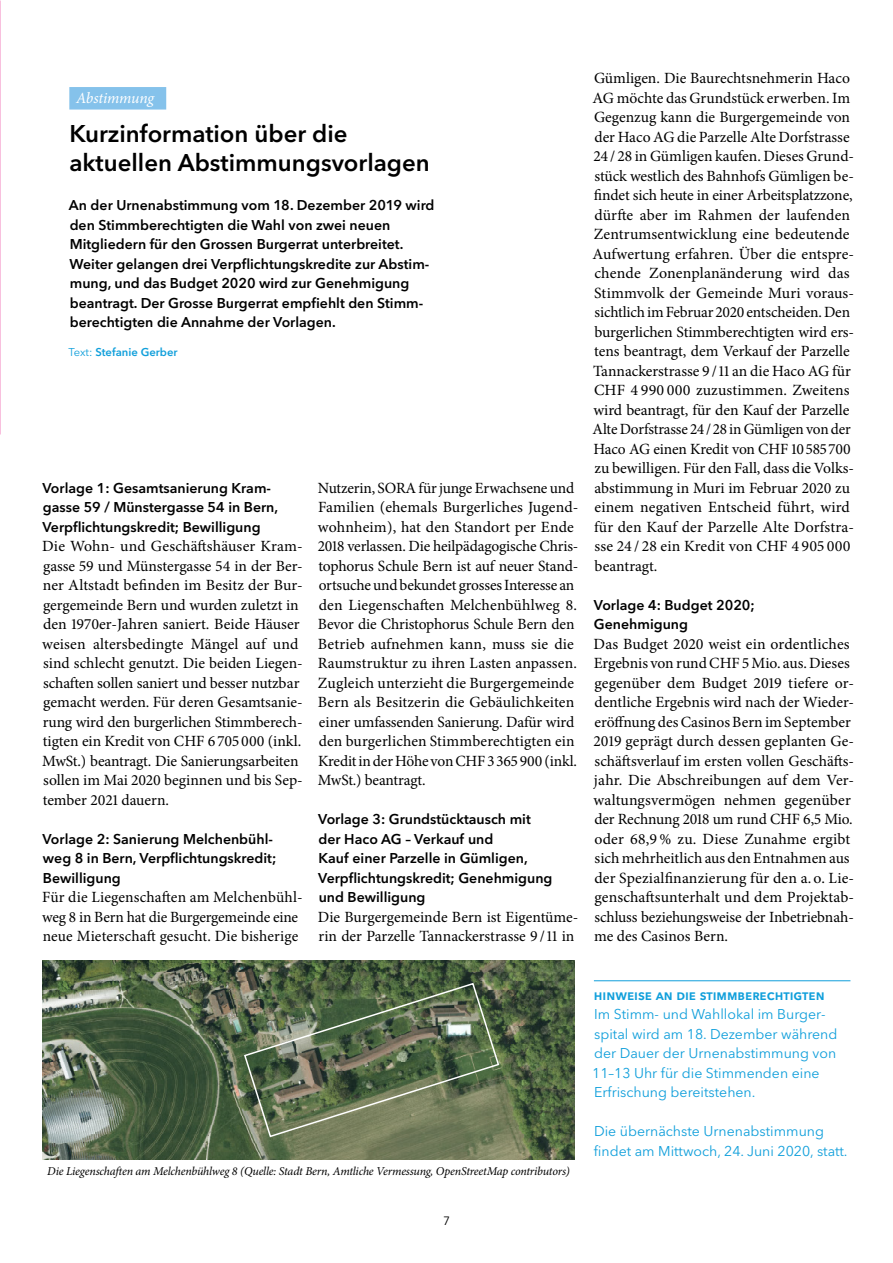
<style>
.page{position:relative;width:893px;height:1263px;background:#fff}
.page>*{position:absolute;margin:0;border:0;box-sizing:border-box;transform-origin:0 0}
.Titel_klein_2-zeilig{font:600 24px/29.2px "Avenir Next LT Pro";color:#000}
.Grundtext_oE{font:15.6px/19.5px "Minion Pro";color:#000}
.Rubrik{font:italic 15.6px "Minion Pro";letter-spacing:-.015em;color:#fff}
.Untertitel{font:600 14.1px/19.5px "Avenir Next LT Pro";color:#000}
.Lead{font:600 14.1px/19.5px "Avenir Next LT Pro";color:#000}
.Box_Grundtext{font:14.1px/19.5px "Avenir Next LT Pro";color:#109fdb}
.Box_Titel{font:600 14.1px "Avenir Next LT Pro";color:#109fdb}
.Bildlegende{font:italic 12px "Minion Pro";letter-spacing:-.02em;color:#000}
.t1{font:12px "Avenir Next LT Pro";color:#000}
.Informationen{font:600 11.25px "Avenir Next LT Pro";color:#109fdb}
.s1{font-weight:400}
</style>
<div class="page">
<hr style="left:594px;top:980px;width:256px;height:1px;background:#109fdb">
<div style="left:69px;top:87px;width:97px;height:23px;background:#85c2eb"></div>
<img style="left:0;top:0;width:1px;height:434px">
<svg style="left:43px;top:961px;width:532px;height:198px;background:#57684d"></svg>
<svg style="left:243px;top:982px;width:257px;height:156px;background:#647255"></svg>
<p class="Rubrik" style="left:76px;top:87px;width:79px">Abstimmung</p>
<p class="Titel_klein_2-zeilig" style="left:69px;top:118px;width:362px">Kurzinformation über die aktuellen Abstimmungsvorlagen</p>
<p class="Lead" style="left:69px;top:195px;width:367px">An der Urnenabstimmung vom 18. Dezember 2019 wird den Stimmberechtigten die Wahl von zwei neuen Mitgliedern für den Grossen Burgerrat unterbreitet.<br>Weiter gelangen drei Verpflichtungskredite zur Abstim&shy;mung, und das Budget 2020 wird zur Genehmigung beantragt. Der Grosse Burgerrat empfiehlt den Stimm&shy;berechtigten die Annahme der Vorlagen.</p>
<p class="Informationen" style="left:68px;top:346px;width:111px"><span class="s1">Text:</span> Stefanie Gerber</p>
<p class="Untertitel" style="left:42px;top:478px;width:237px">Vorlage 1: Gesamtsanierung Kram&shy;gasse 59 / Münstergasse 54 in Bern,<br>Verpflichtungskredit; Bewilligung</p>
<p class="Grundtext_oE" style="left:42px;top:537px;width:262px">Die Wohn- und Geschäftshäuser Kram&shy;gasse 59 und Münstergasse 54 in der Ber&shy;ner Altstadt befinden im Besitz der Bur&shy;gergemeinde Bern und wurden zuletzt in den 1970er-Jahren saniert. Beide Häuser weisen altersbedingte Mängel auf und sind schlecht genutzt. Die beiden Liegen&shy;schaften sollen saniert und besser nutzbar gemacht werden. Für deren Gesamtsanie&shy;rung wird den burgerlichen Stimmberech&shy;tigten ein Kredit von CHF 6 705 000 (inkl.<br>MwSt.) beantragt. Die Sanierungsarbeiten sollen im Mai 2020 beginnen und bis Sep&shy;tember 2021 dauern.</p>
<p class="Untertitel" style="left:42px;top:829px;width:235px">Vorlage 2: Sanierung Melchenbühl&shy;weg 8 in Bern, Verpflichtungskredit;<br>Bewilligung</p>
<p class="Grundtext_oE" style="left:42px;top:888px;width:262px">Für die Liegenschaften am Melchenbühl&shy;weg 8 in Bern hat die Burgergemeinde eine neue Mieterschaft gesucht. Die bisherige</p>
<p class="Grundtext_oE" style="left:318px;top:478px;width:262px">Nutzerin, SORA für junge Erwachsene und Familien (ehemals Burgerliches Jugend&shy;wohnheim), hat den Standort per Ende 2018 verlassen. Die heilpädagogische Chris&shy;tophorus Schule Bern ist auf neuer Stand&shy;ortsuche und bekundet grosses Interesse an den Liegenschaften Melchenbühlweg 8.<br>Bevor die Christophorus Schule Bern den Betrieb aufnehmen kann, muss sie die Raumstruktur zu ihren Lasten anpassen.<br>Zugleich unterzieht die Burgergemeinde Bern als Besitzerin die Gebäulichkeiten einer umfassenden Sanierung. Dafür wird den burgerlichen Stimmberechtigten ein Kredit in der Höhe von CHF 3 365 900 (inkl.<br>MwSt.) beantragt.</p>
<p class="Untertitel" style="left:318px;top:810px;width:236px">Vorlage 3: Grundstücktausch mit der Haco AG – Verkauf und<br>Kauf einer Parzelle in Gümligen,<br>Verpflichtungskredit; Genehmigung und Bewilligung</p>
<p class="Grundtext_oE" style="left:318px;top:907px;width:262px">Die Burgergemeinde Bern ist Eigentüme&shy;rin der Parzelle Tannackerstrasse 9 /11 in</p>
<p class="Grundtext_oE" style="left:593px;top:69px;width:263px">Gümligen. Die Baurechtsnehmerin Haco AG möchte das Grundstück erwerben. Im Gegenzug kann die Burgergemeinde von der Haco AG die Parzelle Alte Dorfstrasse 24 / 28 in Gümligen kaufen. Dieses Grund&shy;stück westlich des Bahnhofs Gümligen be&shy;findet sich heute in einer Arbeitsplatzzone, dürfte aber im Rahmen der laufenden Zentrumsentwicklung eine bedeutende Aufwertung erfahren. Über die entspre&shy;chende Zonenplanänderung wird das Stimmvolk der Gemeinde Muri voraus&shy;sichtlich im Februar 2020 entscheiden. Den burgerlichen Stimmberechtigten wird ers&shy;tens beantragt, dem Verkauf der Parzelle Tannackerstrasse 9 /11 an die Haco AG für CHF 4 990 000 zuzustimmen. Zweitens wird beantragt, für den Kauf der Parzelle Alte Dorfstrasse 24/28 in Gümligen von der Haco AG einen Kredit von CHF 10585700 zu bewilligen. Für den Fall, dass die Volks&shy;abstimmung in Muri im Februar 2020 zu einem negativen Entscheid führt, wird für den Kauf der Parzelle Alte Dorfstra&shy;sse 24 / 28 ein Kredit von CHF 4 905 000 beantragt.</p>
<p class="Untertitel" style="left:594px;top:595px;width:162px">Vorlage 4: Budget 2020;<br>Genehmigung</p>
<p class="Grundtext_oE" style="left:593px;top:634px;width:262px">Das Budget 2020 weist ein ordentliches Ergebnis von rund CHF 5 Mio. aus. Dieses gegenüber dem Budget 2019 tiefere or&shy;dentliche Ergebnis wird nach der Wieder&shy;eröffnung des Casinos Bern im September 2019 geprägt durch dessen geplanten Ge&shy;schäftsverlauf im ersten vollen Geschäfts&shy;jahr. Die Abschreibungen auf dem Ver&shy;waltungsvermögen nehmen gegenüber der Rechnung 2018 um rund CHF 6,5 Mio. oder 68,9% zu. Diese Zunahme ergibt sich mehrheitlich aus den Entnahmen aus der Spezialfinanzierung für den a. o. Lie&shy;genschaftsunterhalt und dem Projektab&shy;schluss beziehungsweise der Inbetriebnah&shy;me des Casinos Bern.</p>
<p class="Bildlegende" style="left:47px;top:1163px;width:524px">Die Liegenschaften am Melchenbühlweg 8 (Quelle: Stadt Bern, Amtliche Vermessung, OpenStreetMap contributors)</p>
<p class="t1" style="left:443px;top:1214px;width:8px">7</p>
<p class="Box_Titel" style="left:594px;top:986px;width:232px">Hinweise an die Stimmberechtigten</p>
<p class="Box_Grundtext" style="left:592px;top:1005px;width:247px">Im Stimm- und Wahllokal im Burger&shy;spital wird am 18. Dezember während der Dauer der Urnenabstimmung von 11–13 Uhr für die Stimmenden eine Erfrischung bereitstehen.</p>
<p class="Box_Grundtext" style="left:594px;top:1122px;width:255px">Die übernächste Urnenabstimmung findet am Mittwoch, 24. Juni 2020, statt.</p>
</div>
